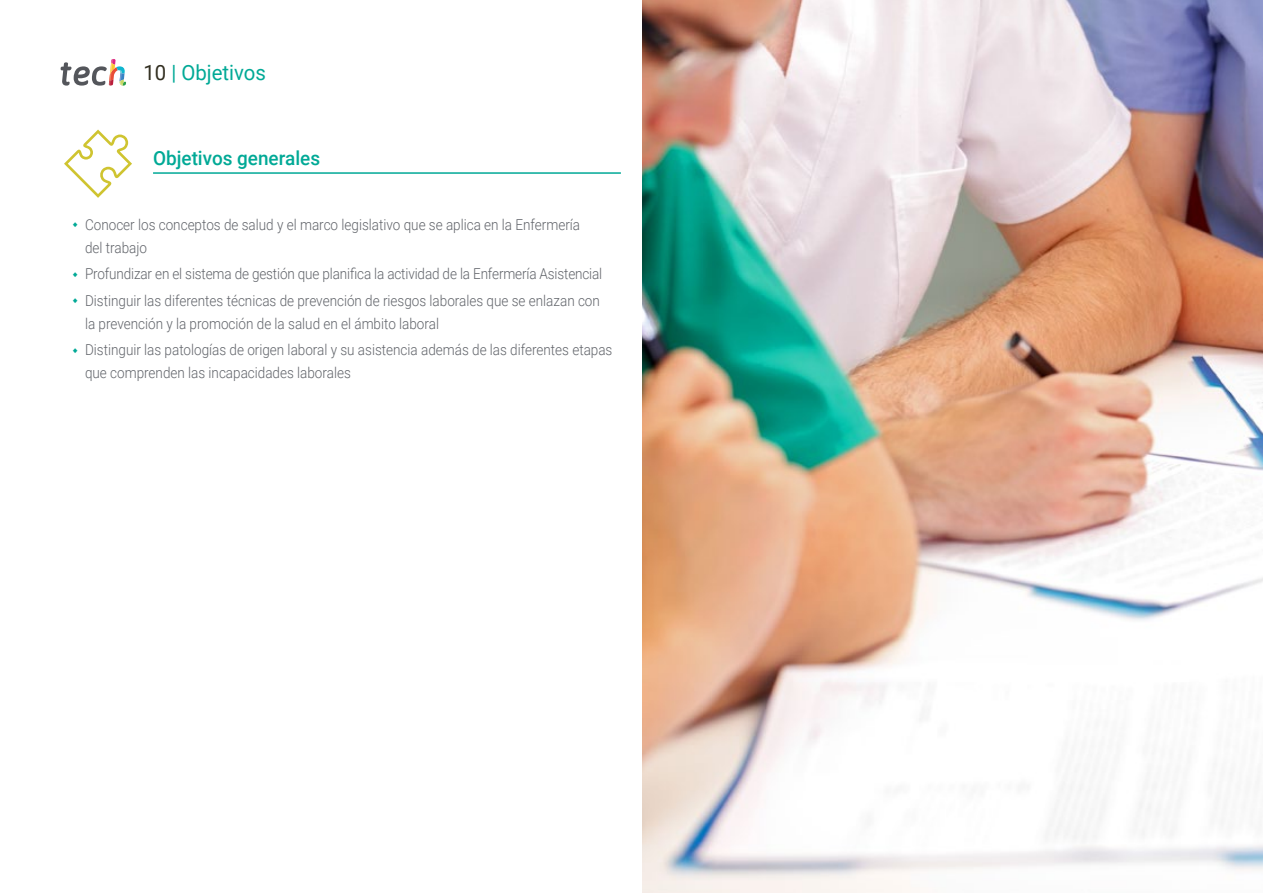
<style>
.page{position:relative;width:1263px;height:893px;background:#fff}
.page>*{position:absolute;margin:0;border:0;box-sizing:border-box;transform-origin:0 0}
.t1{font:21px "Roboto";color:#00a996}
.t2{font:500 19.5px "Roboto";color:#00a996}
.t3{font:300 15px/26.7px "Roboto";color:#61646a;scale:.9 1}
.s1{color:#312e20}
</style>
<div class="page">
<hr style="left:153px;top:173px;width:468px;height:1px;background:#00a996">
<svg style="left:64px;top:130px;width:68px;height:68px"></svg>
<img style="left:642px;top:0;width:621px;height:893px">
<svg style="left:61px;top:59px;width:65px;height:27px"></svg>
<h1 class="t1" style="left:144px;top:57px;width:124px"><span class="s1">10</span> | Objetivos</h1>
<h2 class="t2" style="left:153px;top:144px;width:169px">Objetivos generales</h2>
<p class="t3" style="left:85px;top:213px;width:552px;line-height:22.5px">Conocer los conceptos de salud y el marco legislativo que se aplica en la Enfermería del trabajo</p>
<p class="t3" style="left:85px;top:260px;width:576px">Profundizar en el sistema de gestión que planifica la actividad de la Enfermería Asistencial<br>Distinguir las diferentes técnicas de prevención de riesgos laborales que se enlazan con</p>
<p class="t3" style="left:85px;top:309px;width:587px">la prevención y la promoción de la salud en el ámbito laboral<br>Distinguir las patologías de origen laboral y su asistencia además de las diferentes etapas</p>
<p class="t3" style="left:85px;top:359px;width:297px">que comprenden las incapacidades laborales</p>
</div>
